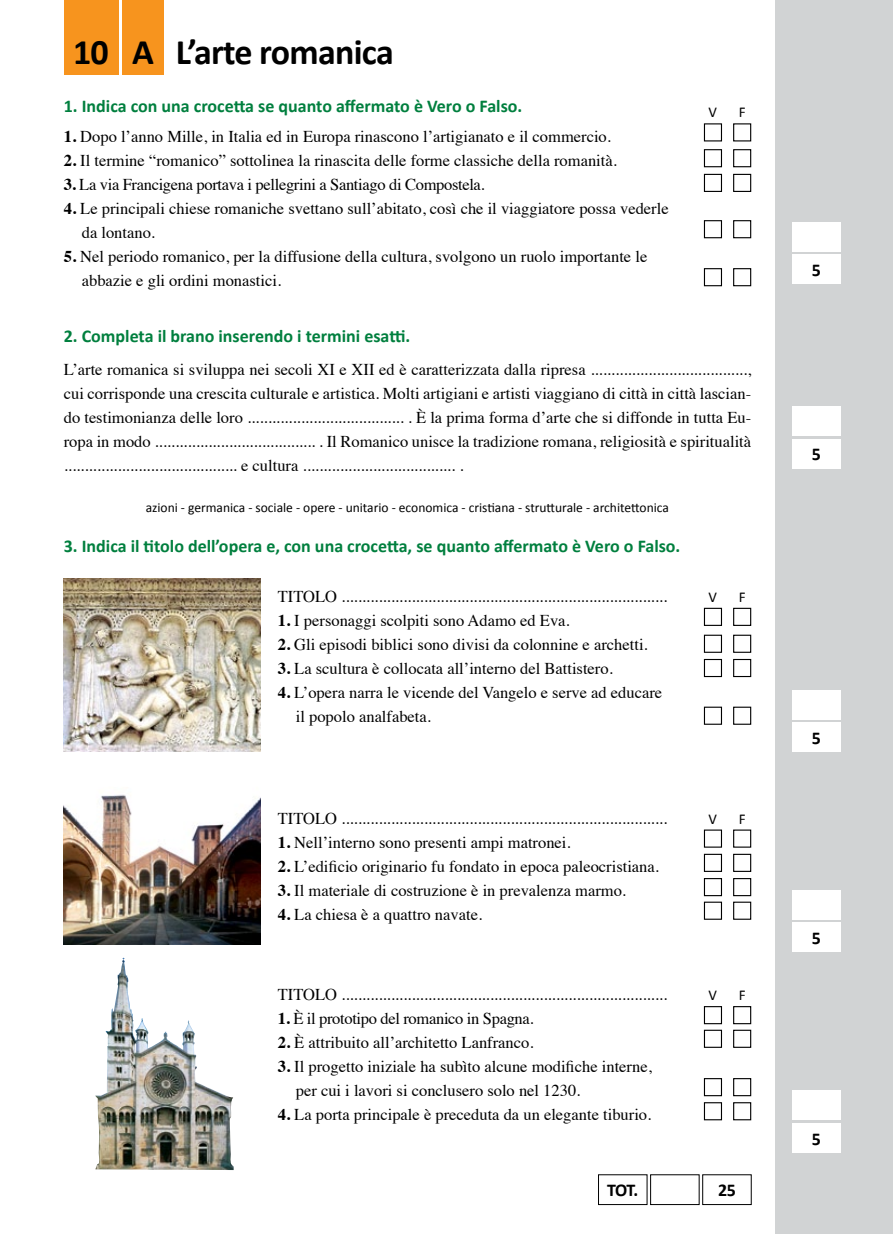
<style>
.page{position:relative;width:893px;height:1234px;background:#fff}
.page>*{position:absolute;margin:0;border:0;box-sizing:border-box;transform-origin:0 0}
.t1{font:700 36px "Calibri";letter-spacing:-.02em;color:#000}
.t2{font:700 18px "Calibri";color:#007f3e}
.t3{font:700 18px "Calibri";color:#000}
.t4{font:16.5px/24px "Times";color:#000}
.t5{font:16.5px "Times";letter-spacing:-.02em;color:#000}
.t6{font:15px "Calibri";color:#000}
.t7{font:13.5px "Calibri";color:#000}
.s1{font-weight:700}
</style>
<div class="page">
<div style="left:775px;top:0;width:118px;height:1233px;background:#d1d3d4"></div>
<div style="left:792px;top:722px;width:48px;height:29px;background:#fff"></div>
<div style="left:792px;top:922px;width:48px;height:30px;background:#fff"></div>
<div style="left:792px;top:1122px;width:48px;height:30px;background:#fff"></div>
<div style="left:792px;top:689px;width:48px;height:30px;background:#fff"></div>
<div style="left:792px;top:889px;width:48px;height:30px;background:#fff"></div>
<div style="left:792px;top:1090px;width:48px;height:29px;background:#fff"></div>
<div style="left:64px;top:0;width:54px;height:74px;background:#f7941e"></div>
<div style="left:123px;top:0;width:41px;height:74px;background:#f7941e"></div>
<div style="left:792px;top:406px;width:48px;height:30px;background:#fff"></div>
<div style="left:792px;top:438px;width:48px;height:30px;background:#fff"></div>
<div style="left:792px;top:222px;width:48px;height:29px;background:#fff"></div>
<div style="left:792px;top:254px;width:48px;height:30px;background:#fff"></div>
<div style="left:733px;top:123px;width:18px;height:18px;border:1px solid #000"></div>
<div style="left:733px;top:607px;width:18px;height:18px;border:1px solid #000"></div>
<div style="left:733px;top:829px;width:18px;height:18px;border:1px solid #000"></div>
<div style="left:733px;top:1005px;width:18px;height:18px;border:1px solid #000"></div>
<div style="left:733px;top:149px;width:18px;height:18px;border:1px solid #000"></div>
<div style="left:733px;top:634px;width:18px;height:18px;border:1px solid #000"></div>
<div style="left:733px;top:853px;width:18px;height:18px;border:1px solid #000"></div>
<div style="left:733px;top:1029px;width:18px;height:18px;border:1px solid #000"></div>
<div style="left:733px;top:174px;width:18px;height:18px;border:1px solid #000"></div>
<div style="left:733px;top:658px;width:18px;height:19px;border:1px solid #000"></div>
<div style="left:733px;top:877px;width:18px;height:19px;border:1px solid #000"></div>
<div style="left:733px;top:1077px;width:18px;height:18px;border:1px solid #000"></div>
<div style="left:733px;top:220px;width:18px;height:18px;border:1px solid #000"></div>
<div style="left:733px;top:706px;width:18px;height:18px;border:1px solid #000"></div>
<div style="left:733px;top:901px;width:18px;height:18px;border:1px solid #000"></div>
<div style="left:733px;top:1101px;width:18px;height:18px;border:1px solid #000"></div>
<div style="left:733px;top:268px;width:18px;height:18px;border:1px solid #000"></div>
<div style="left:704px;top:123px;width:18px;height:18px;border:1px solid #000"></div>
<div style="left:704px;top:607px;width:18px;height:18px;border:1px solid #000"></div>
<div style="left:704px;top:829px;width:18px;height:18px;border:1px solid #000"></div>
<div style="left:704px;top:1005px;width:18px;height:18px;border:1px solid #000"></div>
<div style="left:704px;top:149px;width:18px;height:18px;border:1px solid #000"></div>
<div style="left:704px;top:634px;width:18px;height:18px;border:1px solid #000"></div>
<div style="left:704px;top:853px;width:18px;height:18px;border:1px solid #000"></div>
<div style="left:704px;top:1029px;width:18px;height:18px;border:1px solid #000"></div>
<div style="left:704px;top:174px;width:18px;height:18px;border:1px solid #000"></div>
<div style="left:704px;top:658px;width:18px;height:19px;border:1px solid #000"></div>
<div style="left:704px;top:877px;width:18px;height:19px;border:1px solid #000"></div>
<div style="left:704px;top:1077px;width:18px;height:18px;border:1px solid #000"></div>
<div style="left:704px;top:220px;width:18px;height:18px;border:1px solid #000"></div>
<div style="left:704px;top:706px;width:18px;height:18px;border:1px solid #000"></div>
<div style="left:704px;top:901px;width:18px;height:18px;border:1px solid #000"></div>
<div style="left:704px;top:1101px;width:18px;height:18px;border:1px solid #000"></div>
<div style="left:704px;top:268px;width:18px;height:18px;border:1px solid #000"></div>
<img style="left:64px;top:578px;width:196px;height:173px">
<img style="left:64px;top:794px;width:196px;height:150px">
<img style="left:95px;top:959px;width:139px;height:210px">
<h1 class="t1" style="left:73px;top:30px;width:322px">10 A L’arte romanica</h1>
<p class="t2" style="left:64px;top:94px;width:460px">1. Indica con una crocetta se quanto affermato è Vero o Falso.</p>
<p class="t6" style="left:708px;top:103px;width:10px">V</p>
<p class="t6" style="left:739px;top:103px;width:8px">F</p>
<p class="t4" style="left:64px;top:123px;width:549px"><span class="s1">1.</span> Dopo l’anno Mille, in Italia ed in Europa rinascono l’artigianato e il commercio.</p>
<p class="t4" style="left:64px;top:147px;width:555px"><span class="s1">2.</span> Il termine “romanico” sottolinea la rinascita delle forme classiche della romanità.</p>
<p class="t5" style="left:64px;top:169px;width:422px"><span class="s1">3.</span> La via Francigena portava i pellegrini a Santiago di Compostela.</p>
<p class="t4" style="left:82px;top:195px;width:588px;text-indent:-18px"><span class="s1">4.</span> Le principali chiese romaniche svettano sull’abitato, così che il viaggiatore possa vederle da lontano.</p>
<p class="t4" style="left:82px;top:243px;width:567px;text-indent:-18px"><span class="s1">5.</span> Nel periodo romanico, per la diffusione della cultura, svolgono un ruolo importante le abbazie e gli ordini monastici.</p>
<p class="t2" style="left:64px;top:325px;width:348px">2. Completa il brano inserendo i termini esatti.</p>
<p class="t4" style="left:64px;top:355px;width:689px;text-align:justify">L’arte romanica si sviluppa nei secoli XI e XII ed è caratterizzata dalla ripresa ......................................, cui corrisponde una crescita culturale e artistica. Molti artigiani e artisti viaggiano di città in città lascian&shy;do testimonianza delle loro ...................................... . È la prima forma d’arte che si diffonde in tutta Eu&shy;ropa in modo ....................................... . Il Romanico unisce la tradizione romana, religiosità e spiritualità .......................................... e cultura ..................................... .</p>
<p class="t7" style="left:146px;top:498px;width:525px">azioni - germanica - sociale - opere - unitario - economica - cristiana - strutturale - architettonica</p>
<p class="t2" style="left:64px;top:534px;width:618px">3. Indica il titolo dell’opera e, con una crocetta, se quanto affermato è Vero o Falso.</p>
<p class="t4" style="left:278px;top:583px;width:391px">TITOLO ...............................................................................</p>
<p class="t4" style="left:278px;top:607px;width:293px"><span class="s1">1.</span> I personaggi scolpiti sono Adamo ed Eva.</p>
<p class="t4" style="left:278px;top:631px;width:371px"><span class="s1">2.</span> Gli episodi biblici sono divisi da colonnine e archetti.</p>
<p class="t4" style="left:278px;top:655px;width:336px"><span class="s1">3.</span> La scultura è collocata all’interno del Battistero.</p>
<p class="t4" style="left:296px;top:679px;width:368px;text-indent:-18px"><span class="s1">4.</span> L’opera narra le vicende del Vangelo e serve ad educare il popolo analfabeta.</p>
<p class="t6" style="left:708px;top:587px;width:10px">V</p>
<p class="t6" style="left:739px;top:587px;width:8px">F</p>
<p class="t4" style="left:278px;top:804px;width:391px">TITOLO ...............................................................................</p>
<p class="t4" style="left:278px;top:828px;width:294px"><span class="s1">1.</span> Nell’interno sono presenti ampi matronei.</p>
<p class="t4" style="left:278px;top:852px;width:383px"><span class="s1">2.</span> L’edificio originario fu fondato in epoca paleocristiana.--</p>
<p class="t4" style="left:278px;top:876px;width:350px"><span class="s1">3.</span> Il materiale di costruzione è in prevalenza marmo.</p>
<p class="t4" style="left:278px;top:900px;width:206px"><span class="s1">4.</span> La chiesa è a quattro navate.</p>
<p class="t4" style="left:278px;top:980px;width:391px">TITOLO ...............................................................................</p>
<p class="t5" style="left:278px;top:1002px;width:257px"><span class="s1">1.</span> è il prototipo del romanico in Spagna.</p>
<p class="t4" style="left:278px;top:1028px;width:257px"><span class="s1">2.</span> è attribuito all’architetto Lanfranco.</p>
<p class="t4" style="left:296px;top:1052px;width:357px;text-indent:-18px"><span class="s1">3.</span> Il progetto iniziale ha subìto alcune modifiche interne, per cui i lavori si conclusero solo nel 1230.</p>
<p class="t4" style="left:278px;top:1100px;width:375px"><span class="s1">4.</span> La porta principale è preceduta da un elegante tiburio.</p>
<p class="t6" style="left:708px;top:809px;width:10px">V</p>
<p class="t6" style="left:739px;top:809px;width:8px">F</p>
<p class="t6" style="left:708px;top:985px;width:10px">V</p>
<p class="t6" style="left:739px;top:985px;width:8px">F</p>
<p class="t3" style="left:607px;top:1178px;width:33px">TOT.</p>
<p class="t3" style="left:718px;top:1178px;width:19px">25</p>
<p class="t3" style="left:812px;top:259px;width:11px">5</p>
<p class="t3" style="left:812px;top:443px;width:11px">5</p>
<p class="t3" style="left:812px;top:726px;width:11px">5</p>
<p class="t3" style="left:812px;top:926px;width:11px">5</p>
<p class="t3" style="left:812px;top:1127px;width:11px">5</p>
</div>
